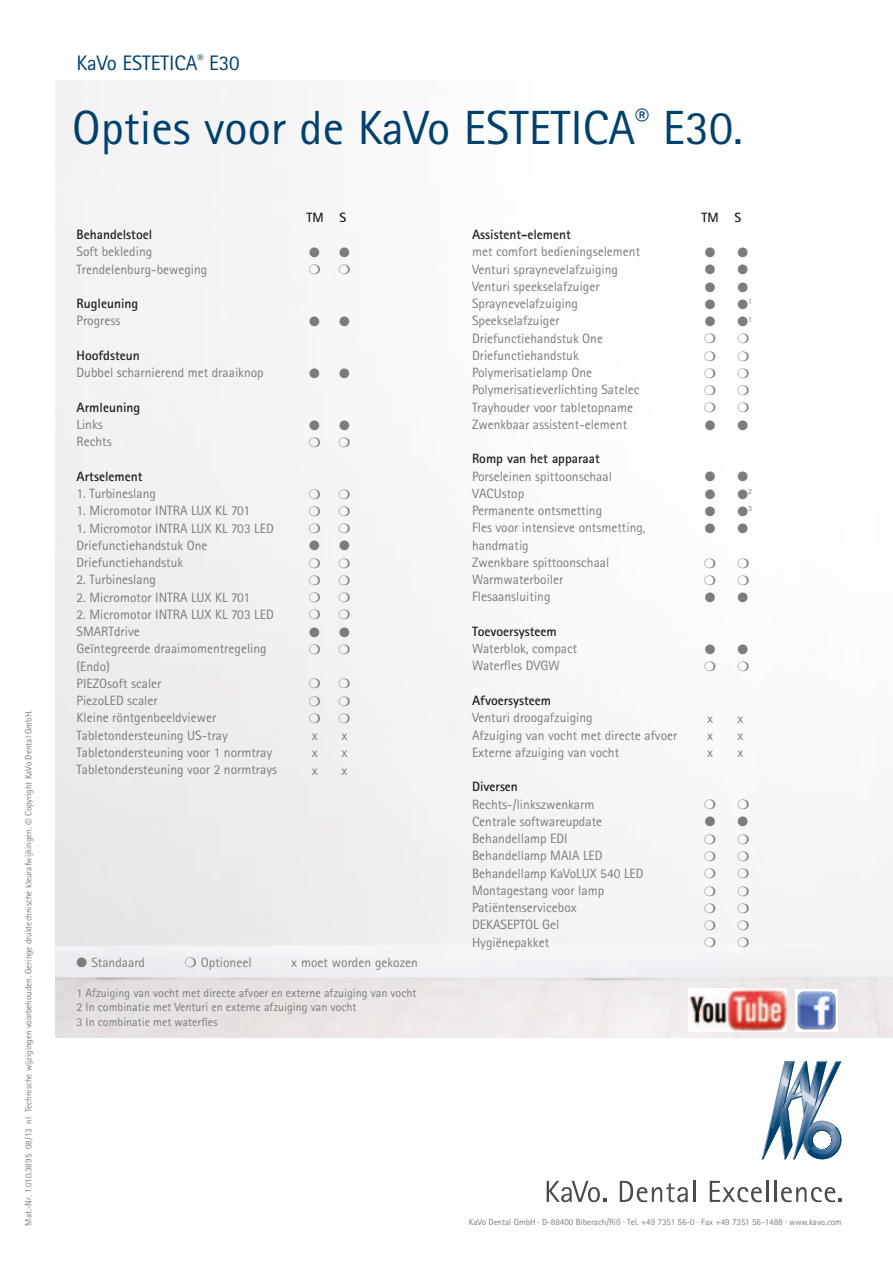
<style>
.page{position:relative;width:893px;height:1263px;background:#fff}
.page>*{position:absolute;margin:0;border:0;box-sizing:border-box;transform-origin:0 0}
.t1{font:48px "Rotis Sans Serif Pro Cyr";color:#00406c}
.t2{font:21px "Rotis Sans Serif Pro Cyr";color:#00406c}
.t3{font:13.5px/17.2px "Rotis Sans Serif Pro Cyr";color:#7c7c7c}
.t4{font:700 13.5px "Rotis Sans Serif Pro Cyr";color:#1d1d1b}
.t5{font:12px/14.4px "Rotis Sans Serif Pro Cyr";color:#7c7c7c}
.t6{font:9.15px "Agfa Rotis Sans Serif";color:#7c7c7c}
.t7{font:9px "Rotis Sans Serif Pro Cyr";color:#7c7c7c}
.t8{font:7.8px "Rotis Sans Serif Pro Cyr";color:#7c7c7c}
.s1{font-size:13.5px}
</style>
<div class="page">
<svg style="left:762px;top:1061px;width:79px;height:98px"></svg>
<svg style="left:620px;top:1181px;width:68px;height:21px"></svg>
<hr style="left:693px;top:1181px;width:2px;height:21px;background:#4b4b4a">
<svg style="left:710px;top:1181px;width:52px;height:21px"></svg>
<hr style="left:766px;top:1181px;width:2px;height:21px;background:#4b4b4a">
<hr style="left:774px;top:1181px;width:2px;height:21px;background:#4b4b4a">
<svg style="left:781px;top:1187px;width:61px;height:15px"></svg>
<svg style="left:547px;top:1181px;width:59px;height:21px"></svg>
<img style="left:797px;top:991px;width:39px;height:39px">
<img style="left:689px;top:989px;width:98px;height:42px">
<svg style="left:309px;top:437px;width:11px;height:10px"></svg>
<svg style="left:309px;top:489px;width:11px;height:10px"></svg>
<svg style="left:339px;top:489px;width:11px;height:10px"></svg>
<svg style="left:309px;top:506px;width:11px;height:10px"></svg>
<svg style="left:339px;top:506px;width:11px;height:10px"></svg>
<svg style="left:309px;top:523px;width:11px;height:10px"></svg>
<svg style="left:339px;top:523px;width:11px;height:10px"></svg>
<svg style="left:309px;top:558px;width:11px;height:10px"></svg>
<svg style="left:339px;top:558px;width:11px;height:10px"></svg>
<svg style="left:309px;top:575px;width:11px;height:10px"></svg>
<svg style="left:339px;top:575px;width:11px;height:10px"></svg>
<svg style="left:309px;top:592px;width:11px;height:10px"></svg>
<svg style="left:339px;top:592px;width:11px;height:10px"></svg>
<svg style="left:309px;top:610px;width:11px;height:10px"></svg>
<svg style="left:339px;top:610px;width:11px;height:10px"></svg>
<svg style="left:309px;top:644px;width:11px;height:10px"></svg>
<svg style="left:339px;top:644px;width:11px;height:10px"></svg>
<svg style="left:309px;top:679px;width:11px;height:10px"></svg>
<svg style="left:339px;top:679px;width:11px;height:10px"></svg>
<svg style="left:309px;top:696px;width:11px;height:10px"></svg>
<svg style="left:339px;top:696px;width:11px;height:10px"></svg>
<svg style="left:309px;top:713px;width:11px;height:10px"></svg>
<svg style="left:339px;top:713px;width:11px;height:10px"></svg>
<svg style="left:738px;top:886px;width:11px;height:10px"></svg>
<svg style="left:705px;top:903px;width:10px;height:10px"></svg>
<svg style="left:738px;top:903px;width:11px;height:10px"></svg>
<svg style="left:705px;top:920px;width:10px;height:10px"></svg>
<svg style="left:738px;top:920px;width:11px;height:10px"></svg>
<svg style="left:705px;top:938px;width:10px;height:9px"></svg>
<svg style="left:738px;top:938px;width:11px;height:9px"></svg>
<svg style="left:185px;top:957px;width:11px;height:10px"></svg>
<svg style="left:310px;top:420px;width:39px;height:10px"></svg>
<svg style="left:310px;top:541px;width:39px;height:10px"></svg>
<svg style="left:310px;top:627px;width:39px;height:10px"></svg>
<p class="t6" style="left:23px;top:1225px;width:517px;rotate:-90deg">Mat.-Nr. 1.010.3895 08/13 nl Technische wijzigingen voorbehouden. Geringe druktechnische kleurafwijkingen. <span class="s1">©</span> Copyright KaVo Dental GmbH.</p>
<h2 class="t2" style="left:77px;top:51px;width:165px">KaVo ESTETICA<sup>®</sup> E30</h2>
<h1 class="t1" style="left:72px;top:99px;width:672px">Opties voor de KaVo ESTETICA<sup>®</sup> E30.</h1>
<p class="t4" style="left:77px;top:226px;width:77px">Behandelstoel</p>
<p class="t3" style="left:77px;top:243px;width:132px">Soft bekleding<br>Trendelenburg-beweging</p>
<p class="t4" style="left:77px;top:295px;width:63px">Rugleuning</p>
<p class="t3" style="left:77px;top:312px;width:45px">Progress</p>
<p class="t4" style="left:77px;top:347px;width:65px">Hoofdsteun</p>
<p class="t3" style="left:77px;top:364px;width:189px">Dubbel scharnierend met draaiknop</p>
<p class="t4" style="left:77px;top:399px;width:65px">Armleuning</p>
<p class="t3" style="left:77px;top:416px;width:37px">Links<br>Rechts</p>
<p class="t4" style="left:77px;top:468px;width:67px">Artselement</p>
<p class="t3" style="left:77px;top:485px;width:81px">1. Turbineslang</p>
<p class="t3" style="left:77px;top:502px;width:175px">1. Micromotor INTRA LUX KL 701</p>
<p class="t3" style="left:77px;top:519px;width:199px">1. Micromotor INTRA LUX KL 703 LED<br>Driefunctiehandstuk One<br>Driefunctiehandstuk</p>
<p class="t3" style="left:77px;top:571px;width:81px">2. Turbineslang</p>
<p class="t3" style="left:77px;top:588px;width:175px">2. Micromotor INTRA LUX KL 701</p>
<p class="t3" style="left:77px;top:606px;width:202px">2. Micromotor INTRA LUX KL 703 LED<br>SMARTdrive<br>Geïntegreerde draaimomentregeling (Endo)<br>PIEZOsoft scaler<br>PiezoLED scaler<br>Kleine röntgenbeeldviewer<br>Tabletondersteuning US-tray<br>Tabletondersteuning voor 1 normtray<br>Tabletondersteuning voor 2 normtrays</p>
<p class="t4" style="left:306px;top:209px;width:41px">TM S</p>
<p class="t4" style="left:702px;top:209px;width:41px">TM S</p>
<p class="t3" style="left:312px;top:727px;width:7px">x</p>
<p class="t3" style="left:341px;top:727px;width:7px">x</p>
<p class="t3" style="left:312px;top:744px;width:7px">x</p>
<p class="t3" style="left:341px;top:744px;width:7px">x</p>
<p class="t3" style="left:312px;top:762px;width:7px">x</p>
<p class="t3" style="left:341px;top:762px;width:7px">x</p>
<p class="t4" style="left:472px;top:226px;width:100px">Assistent-element</p>
<p class="t3" style="left:472px;top:243px;width:170px">met comfort bedieningselement<br>Venturi spraynevelafzuiging<br>Venturi speekselafzuiger<br>Spraynevelafzuiging<br>Speekselafzuiger<br>Driefunctiehandstuk One<br>Driefunctiehandstuk<br>Polymerisatielamp One<br>Polymerisatieverlichting Satelec<br>Trayhouder voor tabletopname<br>Zwenkbaar assistent-element</p>
<p class="t4" style="left:472px;top:450px;width:129px">Romp van het apparaat</p>
<p class="t3" style="left:472px;top:468px;width:175px">Porseleinen spittoonschaal<br>VACUstop<br>Permanente ontsmetting<br>Fles voor intensieve ontsmetting, handmatig<br>Zwenkbare spittoonschaal<br>Warmwaterboiler<br>Flesaansluiting</p>
<p class="t4" style="left:472px;top:623px;width:86px">Toevoersysteem</p>
<p class="t3" style="left:472px;top:640px;width:107px">Waterblok, compact<br>Waterfles DVGW</p>
<p class="t4" style="left:472px;top:692px;width:81px">Afvoersysteem</p>
<p class="t3" style="left:472px;top:709px;width:207px">Venturi droogafzuiging<br>Afzuiging van vocht met directe afvoer<br>Externe afzuiging van vocht</p>
<p class="t4" style="left:472px;top:778px;width:47px">Diversen</p>
<p class="t3" style="left:472px;top:795px;width:173px">Rechts-/linkszwenkarm<br>Centrale softwareupdate<br>Behandellamp EDI<br>Behandellamp MAIA LED<br>Behandellamp KaVoLUX 540 LED<br>Montagestang voor lamp<br>Patiëntenservicebox<br>DEKASEPTOL Gel<br>Hygiënepakket</p>
<p class="t8" style="left:705px;top:297px;width:49px">● ●1</p>
<p class="t8" style="left:705px;top:314px;width:49px">● ●1</p>
<p class="t8" style="left:705px;top:487px;width:49px">● ●2</p>
<p class="t8" style="left:705px;top:504px;width:49px">● ●3</p>
<p class="t3" style="left:707px;top:710px;width:7px">x</p>
<p class="t3" style="left:737px;top:710px;width:7px">x</p>
<p class="t3" style="left:707px;top:727px;width:7px">x</p>
<p class="t3" style="left:737px;top:727px;width:7px">x</p>
<p class="t3" style="left:707px;top:744px;width:7px">x</p>
<p class="t3" style="left:737px;top:744px;width:7px">x</p>
<p class="t3" style="left:77px;top:954px;width:70px">● Standaard</p>
<p class="t3" style="left:201px;top:954px;width:52px">Optioneel</p>
<p class="t3" style="left:291px;top:954px;width:128px">x moet worden gekozen</p>
<p class="t5" style="left:77px;top:986px;width:341px">1 Afzuiging van vocht met directe afvoer en externe afzuiging van vocht<br>2 In combinatie met Venturi en externe afzuiging van vocht<br>3 In combinatie met waterfles</p>
<p class="t7" style="left:469px;top:1216px;width:375px">KaVo Dental GmbH · D-88400 Biberach/Riß · Tel. +49 7351 56-0 · Fax +49 7351 56-1488 · www.kavo.com</p>
</div>
